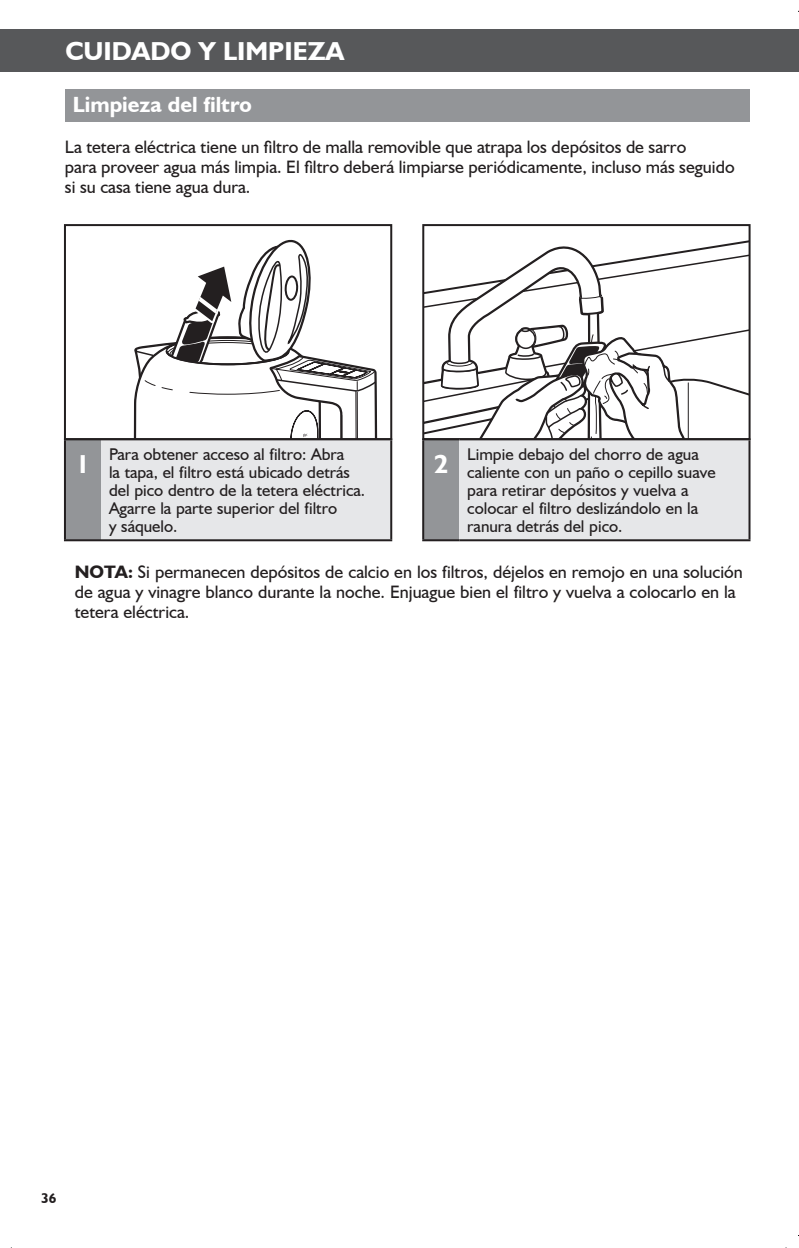
<style>
.page{position:relative;width:799px;height:1248px;background:#fff}
.page>*{position:absolute;margin:0;border:0;box-sizing:border-box;transform-origin:0 0}
.t1{font:700 26px "Humanist 521 BT";color:#fff}
.t2{font:700 22px "Humanist 521 BT";color:#fff}
.t3{font:18px/20px "Humanist 521 BT";color:#231f20}
.t4{font:17px/18px "Humanist 521 BT";color:#231f20}
.t5{font:700 14px "Humanist 521 BT";color:#231f20}
.s1{font-weight:700}
</style>
<div class="page">
<div style="left:11px;top:29px;width:787px;height:42px;background:#57585a"></div>
<div style="left:65px;top:90px;width:684px;height:32px;background:#939598"></div>
<svg style="left:133px;top:239px;width:245px;height:198px"></svg>
<div style="left:64px;top:224px;width:328px;height:216px;border:2px solid #231f20"></div>
<svg style="left:425px;top:242px;width:314px;height:195px"></svg>
<div style="left:422px;top:224px;width:328px;height:216px;border:2px solid #231f20"></div>
<div style="left:65px;top:439px;width:36px;height:101px;background:#939598"></div>
<div style="left:101px;top:439px;width:290px;height:101px;background:#e6e7e9"></div>
<hr style="left:64px;top:438px;width:37px;height:2px;background:#231f20">
<hr style="left:64px;top:440px;width:2px;height:99px;background:#231f20">
<hr style="left:101px;top:438px;width:291px;height:2px;background:#231f20">
<hr style="left:390px;top:440px;width:2px;height:99px;background:#231f20">
<hr style="left:64px;top:539px;width:37px;height:2px;background:#231f20">
<hr style="left:101px;top:539px;width:291px;height:2px;background:#231f20">
<div style="left:423px;top:439px;width:36px;height:101px;background:#939598"></div>
<div style="left:459px;top:439px;width:290px;height:101px;background:#e6e7e9"></div>
<hr style="left:422px;top:438px;width:37px;height:2px;background:#231f20">
<hr style="left:422px;top:440px;width:2px;height:99px;background:#231f20">
<hr style="left:459px;top:438px;width:291px;height:2px;background:#231f20">
<hr style="left:748px;top:440px;width:2px;height:99px;background:#231f20">
<hr style="left:422px;top:539px;width:37px;height:2px;background:#231f20">
<hr style="left:459px;top:539px;width:291px;height:2px;background:#231f20">
<h1 class="t1" style="left:65px;top:35px;width:280px">CUIDADO Y LIMPIEZA</h1>
<p class="t2" style="left:73px;top:91px;width:180px">Limpieza del filtro</p>
<p class="t3" style="left:65px;top:137px;width:671px">La tetera eléctrica tiene un filtro de malla removible que atrapa los depósitos de sarro<br>para proveer agua más limpia. El filtro deberá limpiarse periódicamente, incluso más seguido si su casa tiene agua dura.</p>
<h1 class="t1" style="left:76px;top:448px;width:16px">1</h1>
<p class="t4" style="left:109px;top:445px;width:257px">Para obtener acceso al filtro: Abra<br>la tapa, el filtro está ubicado detrás del pico dentro de la tetera eléctrica.<br>Agarre la parte superior del filtro<br>y sáquelo.</p>
<h1 class="t1" style="left:434px;top:448px;width:16px">2</h1>
<p class="t4" style="left:467px;top:445px;width:250px">Limpie debajo del chorro de agua caliente con un paño o cepillo suave para retirar depósitos y vuelva a colocar el filtro deslizándolo en la ranura detrás del pico.</p>
<p class="t3" style="left:75px;top:562px;width:669px"><span class="s1">NOTA:</span> Si permanecen depósitos de calcio en los filtros, déjelos en remojo en una solución de agua y vinagre blanco durante la noche. Enjuague bien el filtro y vuelva a colocarlo en la tetera eléctrica.</p>
<p class="t5" style="left:41px;top:1189px;width:17px">36</p>
</div>
